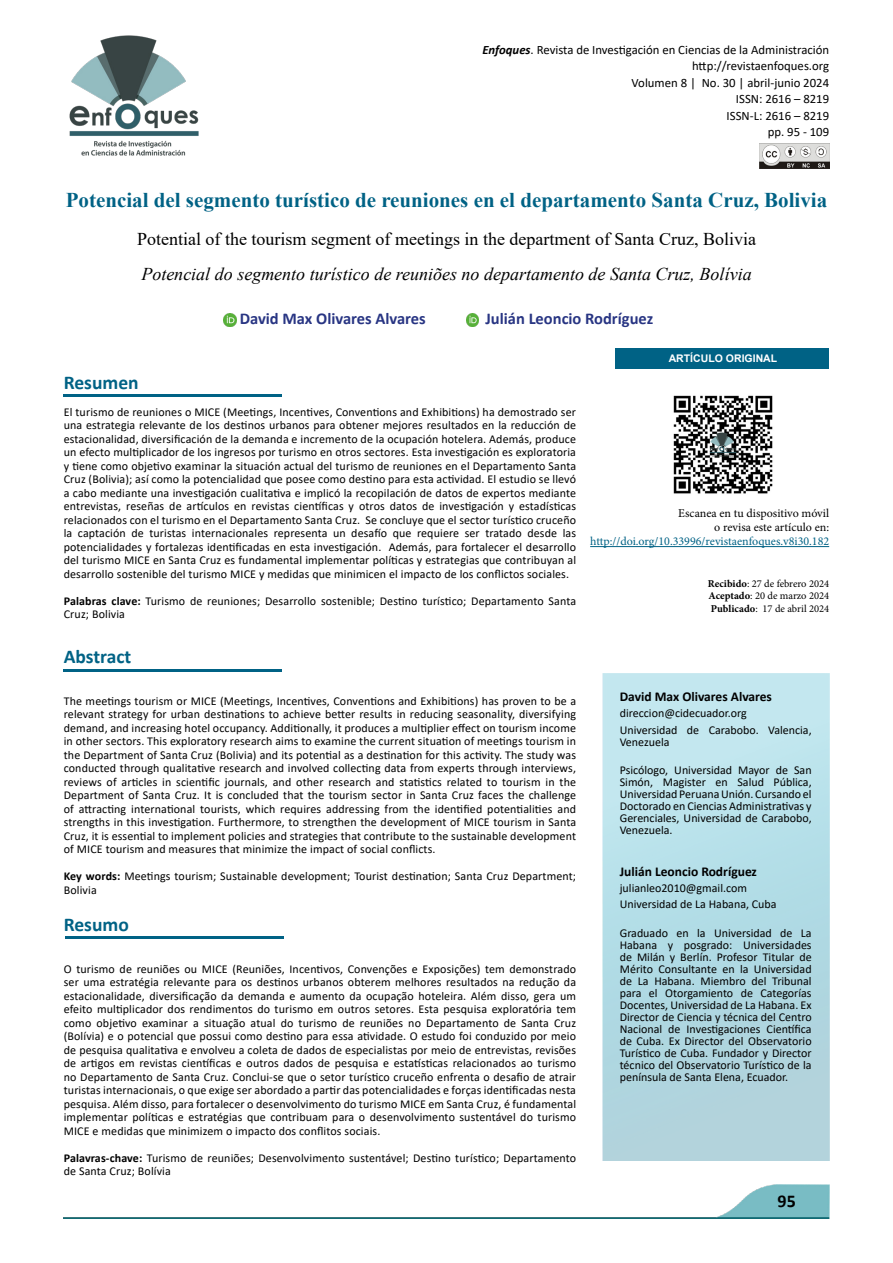
<style>
.page{position:relative;width:893px;height:1263px;background:#fff}
.page>*{position:absolute;margin:0;border:0;box-sizing:border-box;transform-origin:0 0}
.t1{font:700 21px "Times New Roman";color:#006285}
.t2{font:700 19.5px "Calibri";color:#006285}
.t3{font:18px "Times New Roman";color:#000}
.t4{font:italic 18px "Times New Roman";color:#000}
.t5{font:700 18px "Calibri";color:#000}
.t6{font:700 16.5px "Calibri";color:#283583}
.t7{font:700 13.5px "Calibri";color:#000}
.t8{font:12.75px/16.5px "Calibri";color:#000;text-align:right}
.t9{font:12px/13.5px "Calibri";letter-spacing:.01em;color:#000;text-align:justify}
.t10{font:12px/14.4px "Minion Pro";color:#000;text-align:right}
.t11{font:12px "Minion Pro";color:#006285}
.t12{font:10.5px/12.6px "Minion Pro";color:#000;text-align:justify}
.t13{font:700 10.5px "Arial";color:#fff}
.s1{font-weight:700;font-style:italic}
.s2{font-weight:700}
</style>
<div class="page">
<img style="left:64px;top:1184px;width:765px;height:34px">
<img style="left:759px;top:144px;width:70px;height:24px">
<hr style="left:64px;top:394px;width:218px;height:2px;background:#006285">
<hr style="left:64px;top:669px;width:218px;height:3px;background:#006285">
<div style="left:616px;top:349px;width:213px;height:20px;background:#006285"></div>
<hr style="left:590px;top:546px;width:239px;height:1px;background:#006285">
<svg style="left:223px;top:314px;width:13px;height:12px"></svg>
<img style="left:69px;top:35px;width:130px;height:121px">
<hr style="left:65px;top:936px;width:218px;height:3px;background:#006285">
<svg style="left:466px;top:314px;width:13px;height:12px"></svg>
<img style="left:673px;top:395px;width:100px;height:99px">
<p class="t8" style="left:482px;top:41px;width:348px"><span class="s1">Enfoques</span>. Revista de Investigación en Ciencias de la Administración http://revistaenfoques.org<br>Volumen 8 | No. 30 | abril-junio 2024<br>ISSN: 2616 – 8219<br>ISSN-L: 2616 – 8219<br>pp. 95 - 109</p>
<h1 class="t1" style="left:66px;top:185px;width:763px">Potencial del segmento turístico de reuniones en el departamento Santa Cruz, Bolivia</h1>
<h3 class="t3" style="left:137px;top:226px;width:620px">Potential of the tourism segment of meetings in the department of Santa Cruz, Bolivia</h3>
<h3 class="t4" style="left:141px;top:262px;width:612px">Potencial do segmento turístico de reuniões no departamento de Santa Cruz, Bolívia</h3>
<h2 class="t2" style="left:64px;top:369px;width:76px">Resumen</h2>
<h3 class="t6" style="left:240px;top:307px;width:188px">David Max Olivares Alvares</h3>
<h3 class="t6" style="left:485px;top:307px;width:169px">Julián Leoncio Rodríguez</h3>
<p class="t13" style="left:669px;top:350px;width:110px">ARTÍCULO ORIGINAL</p>
<p class="t9" style="left:64px;top:405px;width:514px">El turismo de reuniones o MICE (Meetings, Incentives, Conventions and Exhibitions) ha demostrado ser una estrategia relevante de los destinos urbanos para obtener mejores resultados en la reducción de estacionalidad, diversificación de la demanda e incremento de la ocupación hotelera. Además, produce un efecto multiplicador de los ingresos por turismo en otros sectores. Esta investigación es exploratoria y tiene como objetivo examinar la situación actual del turismo de reuniones en el Departamento Santa Cruz (Bolivia); así como la potencialidad que posee como destino para esta actividad. El estudio se llevó a cabo mediante una investigación cualitativa e implicó la recopilación de datos de expertos mediante entrevistas, reseñas de artículos en revistas científicas y otros datos de investigación y estadísticas relacionados con el turismo en el Departamento Santa Cruz. Se concluye que el sector turístico cruceño la captación de turistas internacionales representa un desafío que requiere ser tratado desde las potencialidades y fortalezas identificadas en esta investigación. Además, para fortalecer el desarrollo del turismo MICE en Santa Cruz es fundamental implementar políticas y estrategias que contribuyan al desarrollo sostenible del turismo MICE y medidas que minimicen el impacto de los conflictos sociales.</p>
<p class="t9" style="left:64px;top:594px;width:514px"><span class="s2">Palabras clave:</span> Turismo de reuniones; Desarrollo sostenible; Destino turístico; Departamento Santa<br>Cruz; Bolivia</p>
<h2 class="t2" style="left:64px;top:643px;width:69px">Abstract</h2>
<p class="t9" style="left:64px;top:694px;width:514px">The meetings tourism or MICE (Meetings, Incentives, Conventions and Exhibitions) has proven to be a relevant strategy for urban destinations to achieve better results in reducing seasonality, diversifying demand, and increasing hotel occupancy. Additionally, it produces a multiplier effect on tourism income in other sectors. This exploratory research aims to examine the current situation of meetings tourism in the Department of Santa Cruz (Bolivia) and its potential as a destination for this activity. The study was conducted through qualitative research and involved collecting data from experts through interviews, reviews of articles in scientific journals, and other research and statistics related to tourism in the Department of Santa Cruz. It is concluded that the tourism sector in Santa Cruz faces the challenge of attracting international tourists, which requires addressing from the identified potentialities and strengths in this investigation. Furthermore, to strengthen the development of MICE tourism in Santa Cruz, it is essential to implement policies and strategies that contribute to the sustainable development of MICE tourism and measures that minimize the impact of social conflicts.</p>
<p class="t9" style="left:64px;top:869px;width:514px"><span class="s2">Key words:</span> Meetings tourism; Sustainable development; Tourist destination; Santa Cruz Department;<br>Bolivia</p>
<h2 class="t2" style="left:64px;top:911px;width:67px">Resumo</h2>
<p class="t9" style="left:64px;top:962px;width:514px">O turismo de reuniões ou MICE (Reuniões, Incentivos, Convenções e Exposições) tem demonstrado ser uma estratégia relevante para os destinos urbanos obterem melhores resultados na redução da estacionalidade, diversificação da demanda e aumento da ocupação hoteleira. Além disso, gera um efeito multiplicador dos rendimentos do turismo em outros setores. Esta pesquisa exploratória tem como objetivo examinar a situação atual do turismo de reuniões no Departamento de Santa Cruz (Bolívia) e o potencial que possui como destino para essa atividade. O estudo foi conduzido por meio de pesquisa qualitativa e envolveu a coleta de dados de especialistas por meio de entrevistas, revisões de artigos em revistas científicas e outros dados de pesquisa e estatísticas relacionados ao turismo no Departamento de Santa Cruz. Conclui-se que o setor turístico cruceño enfrenta o desafio de atrair turistas internacionais, o que exige ser abordado a partir das potencialidades e forças identificadas nesta pesquisa. Além disso, para fortalecer o desenvolvimento do turismo MICE em Santa Cruz, é fundamental implementar políticas e estratégias que contribuam para o desenvolvimento sustentável do turismo MICE e medidas que minimizem o impacto dos conflitos sociais.</p>
<p class="t9" style="left:64px;top:1151px;width:514px"><span class="s2">Palavras-chave:</span> Turismo de reuniões; Desenvolvimento sustentável; Destino turístico; Departamento de Santa Cruz; Bolívia</p>
<p class="t10" style="left:678px;top:506px;width:152px">Escanea en tu dispositivo móvil o revisa este artículo en:</p>
<p class="t11" style="left:590px;top:533px;width:241px">http://doi.org/10.33996/revistaenfoques.v8i30.182</p>
<p class="t12" style="left:708px;top:577px;width:123px"><span class="s2">Recibido</span>: 27 de febrero 2024<br><span class="s2">Aceptado</span>: 20 de marzo 2024<br><span class="s2">Publicado</span>: 17 de abril 2024</p>
<p class="t7" style="left:620px;top:687px;width:154px">David Max Olivares Alvares</p>
<p class="t9" style="left:620px;top:705px;width:193px;line-height:16.2px">direccion@cidecuador.org<br>Universidad de Carabobo. Valencia,</p>
<p class="t9" style="left:620px;top:735px;width:51px">Venezuela</p>
<p class="t9" style="left:620px;top:764px;width:193px;line-height:12px">Psicólogo, Universidad Mayor de San Simón, Magister en Salud Pública, Universidad Peruana Unión. Cursando el Doctorado en Ciencias Administrativas y Gerenciales, Universidad de Carabobo, Venezuela.</p>
<p class="t7" style="left:620px;top:862px;width:139px">Julián Leoncio Rodríguez</p>
<p class="t9" style="left:620px;top:880px;width:158px;line-height:16.2px">julianleo2010@gmail.com<br>Universidad de La Habana, Cuba</p>
<p class="t9" style="left:620px;top:926px;width:193px;line-height:12px">Graduado en la Universidad de La Habana y posgrado: Universidades de Milán y Berlín. Profesor Titular de Mérito Consultante en la Universidad de La Habana. Miembro del Tribunal para el Otorgamiento de Categorías Docentes, Universidad de La Habana. Ex Director de Ciencia y técnica del Centro Nacional de Investigaciones Científica de Cuba. Ex Director del Observatorio Turístico de Cuba. Fundador y Director técnico del Observatorio Turístico de la península de Santa Elena, Ecuador.</p>
<h3 class="t5" style="left:777px;top:1188px;width:20px">95</h3>
</div>
